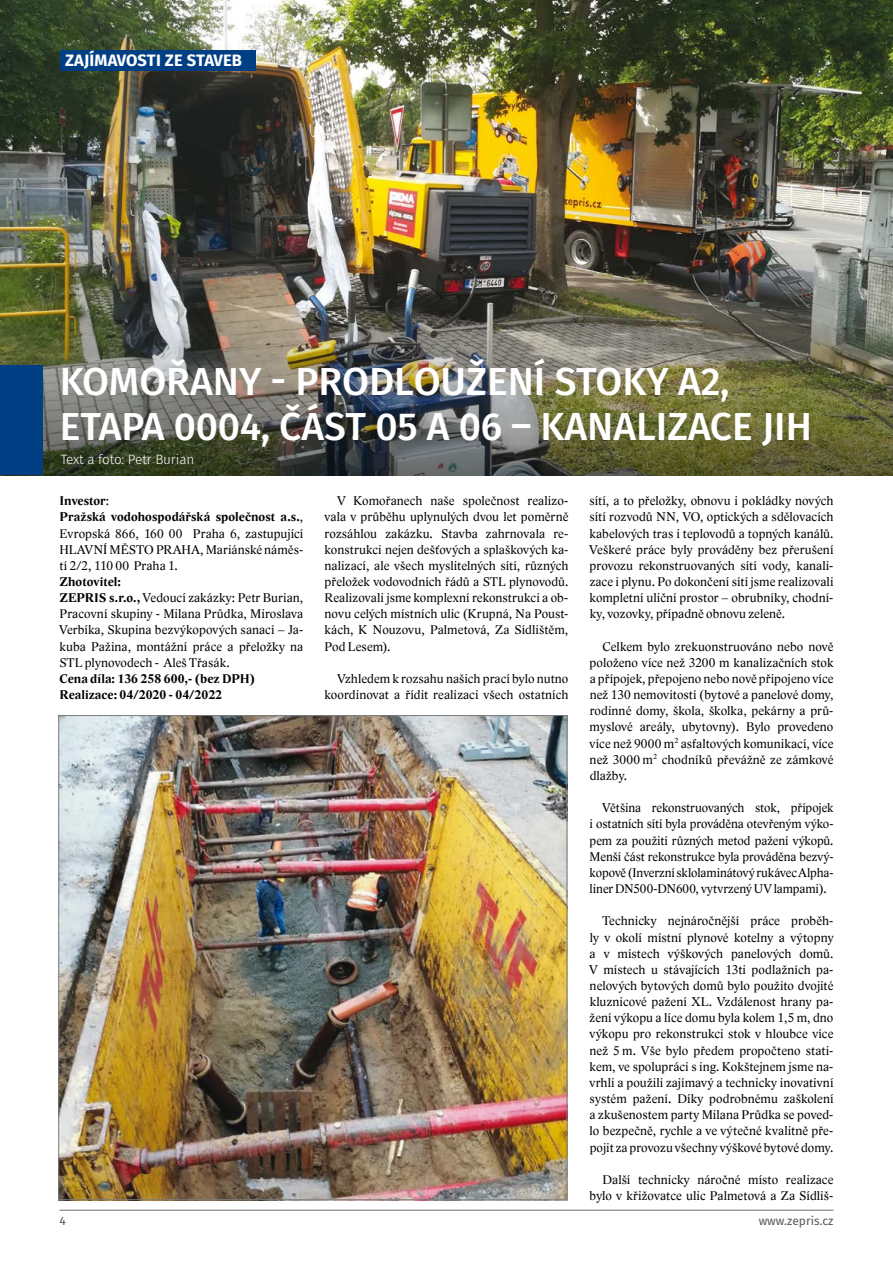
<style>
.page{position:relative;width:893px;height:1263px;background:#fff}
.page>*{position:absolute;margin:0;border:0;box-sizing:border-box;transform-origin:0 0}
.t1{font:500 39px/45px "Fira Sans";color:#fff}
.t2{font:700 16.5px "Fira Sans";letter-spacing:.01em;color:#fff}
.t3{font:300 13.5px "Fira Sans";letter-spacing:-.01em;color:#fff}
.t4{font:13.05px/16.2px "Lido STF";letter-spacing:.01em;color:#000;text-align:justify}
.t5{font:700 13.05px/16.2px "Lido STF";letter-spacing:.005em;color:#000}
.t6{font:12px "Fira Sans";color:#58585a}
.s1{font-weight:700}
</style>
<div class="page">
<img style="left:0;top:0;width:893px;height:311px">
<img style="left:0;top:311px;width:893px;height:165px">
<img style="left:60px;top:717px;width:505px;height:481px">
<div style="left:61px;top:50px;width:195px;height:21px;background:#003f84"></div>
<div style="left:0;top:365px;width:43px;height:110px;background:#003f84"></div>
<hr style="left:60px;top:1209px;width:773px;height:2px;background:#7b7c7e">
<p class="t2" style="left:65px;top:49px;width:179px">ZAJÍMAVOSTI ZE STAVEB</p>
<h1 class="t1" style="left:60px;top:359px;width:753px">KOMOŘANY - PRODLOUŽENÍ STOKY A2,<br>ETAPA 0004, ČÁST 05 A 06 – KANALIZACE JIH</h1>
<p class="t3" style="left:61px;top:450px;width:135px">Text a foto: Petr Burian</p>
<p class="t4" style="left:60px;top:493px;width:245px;text-align:left"><span class="s1">Investor</span>:<br><span class="s1">Pražská vodohospodářská společnost a.s.</span>,<br>Evropská 866, 160 00 Praha 6, zastupující<br>HLAVNÍ MĚSTO PRAHA, Mariánské náměs&shy;tí 2/2, 110 00 Praha 1.</p>
<p class="t4" style="left:60px;top:574px;width:245px;text-align:left"><span class="s1">Zhotovitel:<br>ZEPRIS s.r.o.,</span> Vedoucí zakázky: Petr Burian, Pracovní skupiny - Milana Průdka, Miroslava Verbíka, Skupina bezvýkopových sanací – Ja&shy;kuba Pažina, montážní práce a přeložky na STL plynovodech - Aleš Třasák.</p>
<p class="t5" style="left:60px;top:671px;width:197px">Cena díla: 136 258 600,- (bez DPH)<br>Realizace: 04/2020 - 04/2022</p>
<p class="t4" style="left:325px;top:493px;width:245px;text-indent:13px">V Komořanech naše společnost realizo&shy;vala v průběhu uplynulých dvou let poměrně rozsáhlou zakázku. Stavba zahrnovala re&shy;konstrukci nejen dešťových a splaškových ka&shy;nalizací, ale všech myslitelných sítí, různých přeložek vodovodních řádů a STL plynovodů.<br>Realizovali jsme komplexní rekonstrukci a ob&shy;novu celých místních ulic (Krupná, Na Poust&shy;kách, K Nouzovu, Palmetová, Za Sídlištěm, Pod Lesem).</p>
<p class="t4" style="left:325px;top:671px;width:245px;text-align:right">Vzhledem k rozsahu našich prací bylo nutno koordinovat a řídit realizaci všech ostatních</p>
<p class="t4" style="left:590px;top:493px;width:245px">sítí, a to přeložky, obnovu i pokládky nových sítí rozvodů NN, VO, optických a sdělovacích kabelových tras i teplovodů a topných kanálů.<br>Veškeré práce byly prováděny bez přerušení provozu rekonstruovaných sítí vody, kanali&shy;zace i plynu. Po dokončení sítí jsme realizovali kompletní uliční prostor – obrubníky, chodní&shy;ky, vozovky, případně obnovu zeleně.</p>
<p class="t4" style="left:590px;top:638px;width:245px;text-indent:13px">Celkem bylo zrekuonstruováno nebo nově položeno více než 3200 m kanalizačních stok a přípojek, přepojeno nebo nově připojeno více než 130 nemovitostí (bytové a panelové domy, rodinné domy, škola, školka, pekárny a prů&shy;myslové areály, ubytovny). Bylo provedeno více než 9000 m<sup>2</sup> asfaltových komunikací, více než 3000 m<sup>2</sup> chodníků převážně ze zámkové dlažby.</p>
<p class="t4" style="left:590px;top:800px;width:245px;text-indent:13px">Většina rekonstruovaných stok, přípojek i ostatních sítí byla prováděna otevřeným výko&shy;pem za použití různých metod pažení výkopů.<br>Menší část rekonstrukce byla prováděna bezvý&shy;kopově (Inverzní sklolaminátový rukávecAlpha&shy;liner DN500-DN600, vytvrzený UV lampami).</p>
<p class="t4" style="left:590px;top:913px;width:245px;text-indent:13px">Technicky nejnáročnější práce proběh&shy;ly v okolí místní plynové kotelny a výtopny a v místech výškových panelových domů.<br>V místech u stávajících 13ti podlažních pa&shy;nelových bytových domů bylo použito dvojité kluznicové pažení XL. Vzdálenost hrany pa&shy;žení výkopu a líce domu byla kolem 1,5 m, dno výkopu pro rekonstrukci stok v hloubce více než 5 m. Vše bylo předem propočteno stati&shy;kem, ve spolupráci s ing. Kokštejnem jsme na&shy;vrhli a použili zajímavý a technicky inovativní systém pažení. Díky podrobnému zaškolení a zkušenostem party Milana Průdka se poved&shy;lo bezpečně, rychle a ve výtečné kvalitně pře&shy;pojit za provozu všechny výškové bytové domy.</p>
<p class="t4" style="left:590px;top:1171px;width:245px;text-align:right">Další technicky náročné místo realizace bylo v křižovatce ulic Palmetová a Za Sídliš-</p>
<p class="t6" style="left:60px;top:1212px;width:8px">4</p>
<p class="t6" style="left:759px;top:1212px;width:76px">www.zepris.cz</p>
</div>
